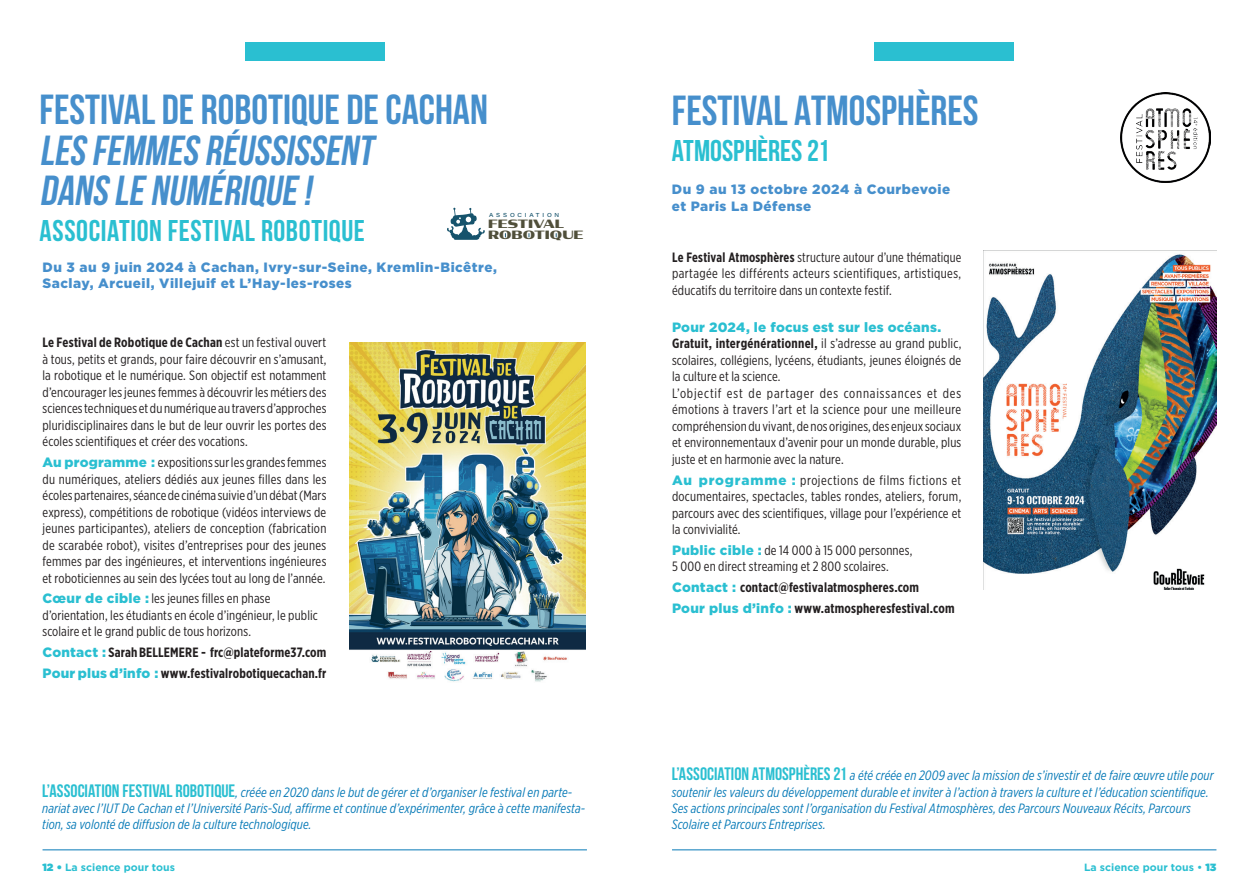
<style>
.page{position:relative;width:1259px;height:893px;background:#fff}
.page>*{position:absolute;margin:0;border:0;box-sizing:border-box;transform-origin:0 0}
.t1{font:700 42px "Bebas Neue";color:#468fcc}
.t2{font:italic 700 42px/40.5px "Bebas Neue";color:#468fcc}
.t3{font:30px "Bebas Neue";letter-spacing:.015em;color:#2abfd1}
.t4{font:30px "Bebas Neue";letter-spacing:-.005em;color:#2abfd1}
.t5{font:13.5px/16.5px "Gotham X Narrow";letter-spacing:.01em;color:#231f20;text-align:justify}
.t6{font:italic 13.5px/16.2px "Gotham X Narrow";letter-spacing:.01em;color:#077ab7}
.t7{font:700 13.5px/20.7px "Gotham X Narrow";letter-spacing:.01em;color:#231f20}
.t8{font:900 13.5px/16.5px "Gotham";letter-spacing:.035em;color:#468fcc}
.t9{font:900 13.5px "Gotham";letter-spacing:.015em;color:#2abfd1}
.t10{font:900 11.4px "Condor Wide";color:#504f3a}
.t11{font:700 10.5px "Gotham";color:#2abfd1}
.t12{font:500 5.7px "Acumin Pro Wide";letter-spacing:.5em;color:#16536c}
.s1{font-weight:700}
.s2{font-family:"Gotham";font-weight:900;color:#2abfd1}
.s3{font-family:"Bebas Neue";font-weight:700;font-style:normal;font-size:18px;color:#2abfd1}
.s4{font-weight:900}
</style>
<div class="page">
<hr style="left:43px;top:849px;width:544px;height:1px;background:#077ab7">
<hr style="left:672px;top:849px;width:544px;height:1px;background:#077ab7">
<div style="left:245px;top:43px;width:139px;height:18px;background:#2abfd1"></div>
<div style="left:874px;top:43px;width:139px;height:18px;background:#2abfd1"></div>
<img style="left:983px;top:251px;width:233px;height:339px">
<img style="left:349px;top:342px;width:236px;height:340px">
<svg style="left:447px;top:208px;width:38px;height:32px"></svg>
<img style="left:1120px;top:93px;width:90px;height:89px">
<h1 class="t1" style="left:40px;top:87px;width:450px">FESTIVAL DE ROBOTIQUE DE CACHAN</h1>
<h1 class="t2" style="left:40px;top:130px;width:342px">LES FEMMES RÉUSSISSENT<br>DANS LE NUMÉRIQUE !</h1>
<h2 class="t3" style="left:40px;top:215px;width:327px">ASSOCIATION FESTIVAL ROBOTIQUE</h2>
<p class="t12" style="left:489px;top:211px;width:72px">ASSOCIATION</p>
<p class="t10" style="left:488px;top:227px;width:97px">ROBOTIQUE</p>
<p class="t10" style="left:488px;top:216px;width:77px">FESTIVAL</p>
<p class="t8" style="left:43px;top:258px;width:456px">Du 3 au 9 juin 2024 à Cachan, Ivry-sur-Seine, Kremlin-Bicêtre,<br>Saclay, Arcueil, Villejuif et L’Hay-les-roses</p>
<p class="t5" style="left:43px;top:334px;width:285px"><span class="s1">Le Festival de Robotique de Cachan</span> est un festival ouvert à tous, petits et grands, pour faire découvrir en s’amusant, la robotique et le numérique. Son objectif est notamment d’encourager les jeunes femmes à découvrir les métiers des sciences techniques et du numérique au travers d’approches pluridisciplinaires dans le but de leur ouvrir les portes des écoles scientifiques et créer des vocations.</p>
<p class="t5" style="left:43px;top:454px;width:285px"><span class="s2">Au programme :</span> expositions sur les grandes femmes du numériques, ateliers dédiés aux jeunes filles dans les écoles partenaires, séance de cinéma suivie d’un débat (Mars express), compétitions de robotique (vidéos interviews de jeunes participantes), ateliers de conception (fabrication de scarabée robot), visites d’entreprises pour des jeunes femmes par des ingénieures, et interventions ingénieures et roboticiennes au sein des lycées tout au long de l’année.</p>
<p class="t5" style="left:43px;top:590px;width:277px;text-align:left"><span class="s2">Cœur de cible :</span> les jeunes filles en phase d’orientation, les étudiants en école d’ingénieur, le public scolaire et le grand public de tous horizons.</p>
<p class="t7" style="left:43px;top:642px;width:285px"><span class="s2">Contact :</span> Sarah BELLEMERE - frc@plateforme37.com<br><span class="s2">Pour plus d’info :</span> www.festivalrobotiquecachan.fr</p>
<p class="t6" style="left:42px;top:784px;width:544px"><span class="s3">L’ASSOCIATION FESTIVAL ROBOTIQUE</span>, créée en 2020 dans le but de gérer et d’organiser le festival en parte&shy;nariat avec l’IUT De Cachan et l’Université Paris-Sud, affirme et continue d’expérimenter, grâce à cette manifesta&shy;tion, sa volonté de diffusion de la culture technologique.</p>
<h1 class="t1" style="left:672px;top:87px;width:308px">FESTIVAL ATMOSPHÈRES</h1>
<h2 class="t4" style="left:672px;top:134px;width:159px">ATMOSPHèRES 21</h2>
<p class="t8" style="left:672px;top:181px;width:280px">Du 9 au 13 octobre 2024 à Courbevoie et Paris La Défense</p>
<p class="t5" style="left:672px;top:248px;width:291px"><span class="s1">Le Festival Atmosphères</span> structure autour d’une thématique partagée les différents acteurs scientifiques, artistiques, éducatifs du territoire dans un contexte festif.</p>
<p class="t9" style="left:672px;top:318px;width:271px">Pour 2024, le focus est sur les océans.</p>
<p class="t5" style="left:672px;top:335px;width:291px;text-align:left"><span class="s1">Gratuit, intergénérationnel,</span> il s’adresse au grand public, scolaires, collégiens, lycéens, étudiants, jeunes éloignés de la culture et la science.<br>L’objectif est de partager des connaissances et des émotions à travers l’art et la science pour une meilleure compréhension du vivant, de nos origines, des enjeux sociaux et environnementaux d’avenir pour un monde durable, plus juste et en harmonie avec la nature.</p>
<p class="t5" style="left:672px;top:471px;width:291px"><span class="s2">Au programme :</span> projections de films fictions et documentaires, spectacles, tables rondes, ateliers, forum, parcours avec des scientifiques, village pour l’expérience et la convivialité.</p>
<p class="t5" style="left:672px;top:542px;width:242px"><span class="s2">Public cible :</span> de 14 000 à 15 000 personnes,<br>5 000 en direct streaming et 2 800 scolaires.</p>
<p class="t7" style="left:672px;top:577px;width:284px"><span class="s2">Contact :</span> contact@festivalatmospheres.com<br><span class="s2">Pour plus d’info :</span> www.atmospheresfestival.com</p>
<p class="t6" style="left:672px;top:767px;width:543px"><span class="s3">L’ASSOCIATION ATMOSPHÈRES 21</span> a été créée en 2009 avec la mission de s’investir et de faire œuvre utile pour soutenir les valeurs du développement durable et inviter à l’action à travers la culture et l’éducation scientifique.<br>Ses actions principales sont l’organisation du Festival Atmosphères, des Parcours Nouveaux Récits, Parcours Scolaire et Parcours Entreprises.</p>
<p class="t11" style="left:43px;top:860px;width:134px"><span class="s4">12 •</span> La science pour tous</p>
<p class="t11" style="left:1084px;top:860px;width:134px">La science pour tous • <span class="s4">13</span></p>
</div>
